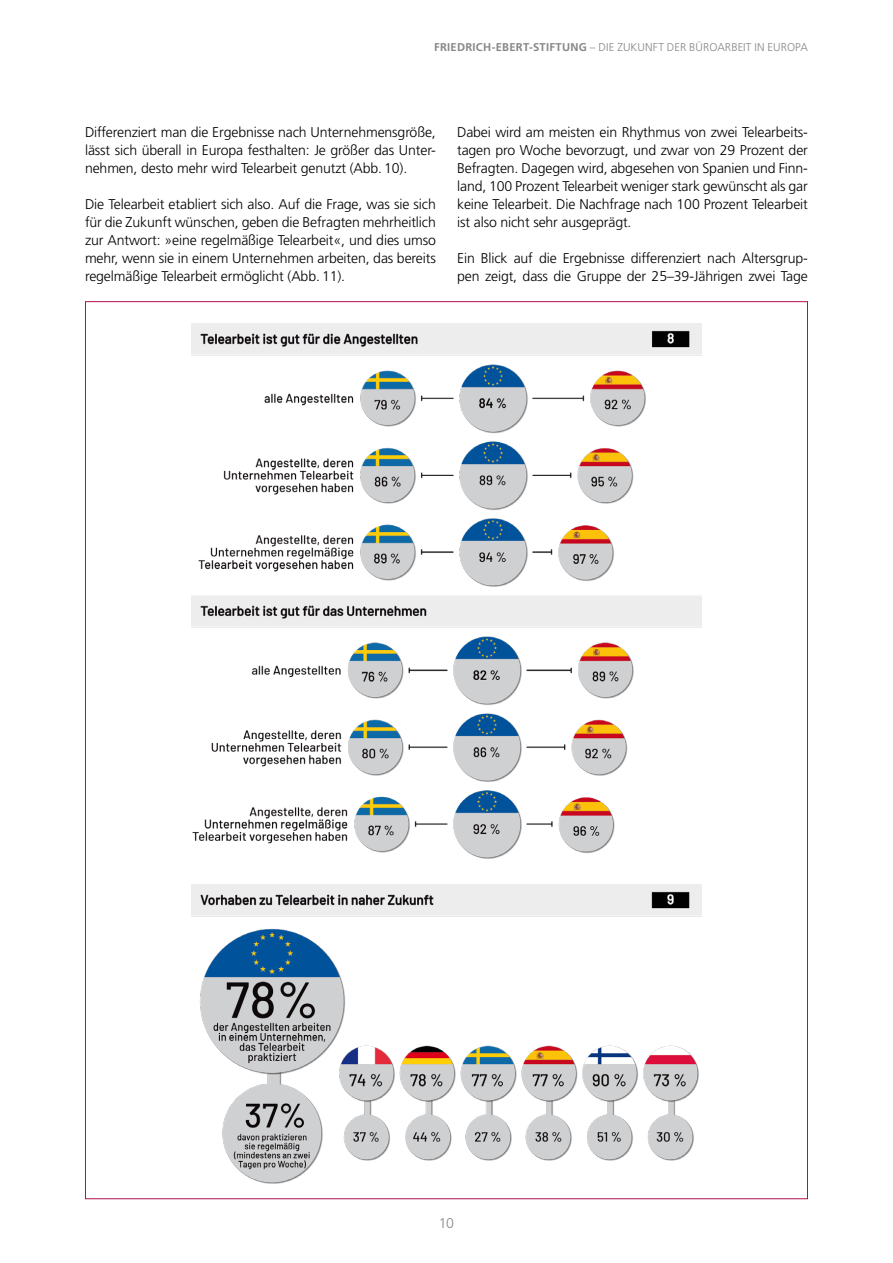
<style>
.page{position:relative;width:893px;height:1263px;background:#fff}
.page>*{position:absolute;margin:0;border:0;box-sizing:border-box;transform-origin:0 0}
.t1{font:300 14.1px/18px "Frutiger LT Pro";letter-spacing:-.01em;color:#000;text-align:justify}
.t2{font:300 14.1px "Frutiger LT Pro";color:#878786}
.t3{font:700 11.25px "Frutiger LT Pro";letter-spacing:.025em;color:#878786}
.t4{font:300 11.25px "Frutiger LT Pro";color:#878786}
.s1{font-weight:300}
</style>
<div class="page">
<img style="left:191px;top:323px;width:511px;height:535px">
<img style="left:191px;top:884px;width:511px;height:300px">
<p class="t3" style="left:434px;top:40px;width:197px">FRIEDRICH-EBERT-STIFTUNG <span class="s1">– Die Zukunft</span></p>
<p class="t4" style="left:667px;top:41px;width:8px">der</p>
<p class="t4" style="left:689px;top:41px;width:14px">Büroarbeit</p>
<p class="t4" style="left:754px;top:41px;width:27px">in Europa</p>
<p class="t1" style="left:85px;top:123px;width:352px">Differenziert man die Ergebnisse nach Unternehmensgröße, lässt sich überall in Europa festhalten: Je größer das Unter&shy;nehmen, desto mehr wird Telearbeit genutzt (Abb. 10).</p>
<p class="t1" style="left:85px;top:195px;width:352px">Die Telearbeit etabliert sich also. Auf die Frage, was sie sich für die Zukunft wünschen, geben die Befragten mehrheitlich zur Antwort: »eine regelmäßige Telearbeit«, und dies umso mehr, wenn sie in einem Unternehmen arbeiten, das bereits regelmäßige Telearbeit ermöglicht (Abb. 11).</p>
<p class="t1" style="left:457px;top:123px;width:352px">Dabei wird am meisten ein Rhythmus von zwei Telearbeits&shy;tagen pro Woche bevorzugt, und zwar von 29 Prozent der Befragten. Dagegen wird, abgesehen von Spanien und Finn&shy;land, 100 Prozent Telearbeit weniger stark gewünscht als gar keine Telearbeit. Die Nachfrage nach 100 Prozent Telearbeit ist also nicht sehr ausgeprägt.</p>
<p class="t1" style="left:457px;top:249px;width:352px">Ein Blick auf die Ergebnisse differenziert nach Altersgrup&shy;pen zeigt, dass die Gruppe der 25–39-Jährigen zwei Tage</p>
<p class="t2" style="left:439px;top:1215px;width:17px">10</p>
</div>
